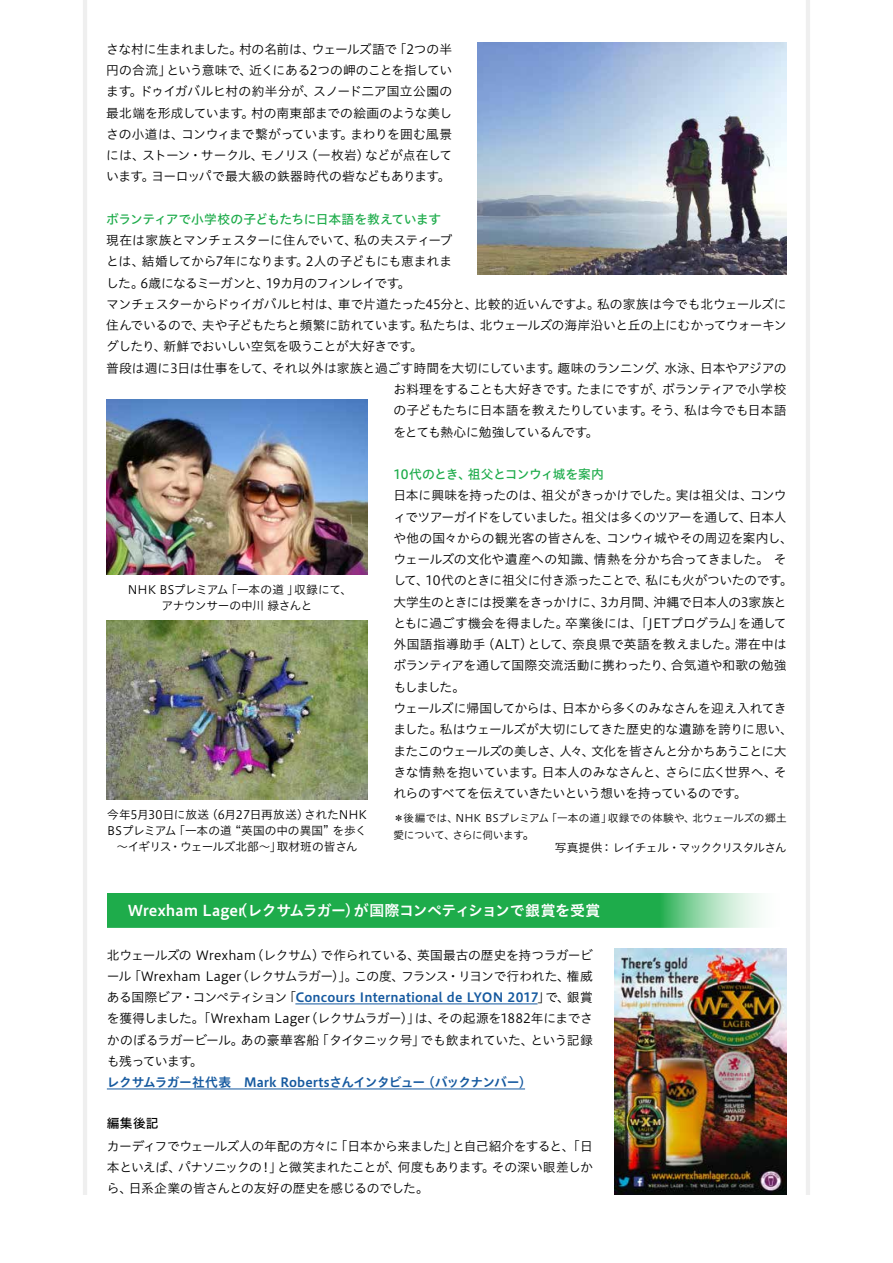
<style>
.page{position:relative;width:893px;height:1263px;background:#fff}
.page>*{position:absolute;margin:0;border:0;box-sizing:border-box;transform-origin:0 0}
.t1{font:14.85px "Hiragino UD Sans Std N W6";letter-spacing:-.01em;color:#fff}
.t2{font:12.75px/21.3px "Hiragino UD Sans Std N W3";letter-spacing:-.025em;color:#000;text-align:justify}
.t3{font:12.75px "Hiragino UD Sans Std N W6";letter-spacing:.005em;color:#15599f}
.t4{font:12.75px "Hiragino UD Sans Std N W5";letter-spacing:-.035em;color:#1eac4b}
.t5{font:12.75px "Hiragino UD Sans Std N W6";letter-spacing:-.025em;color:#15599f}
.t6{font:12.75px "Hiragino UD Sans Std N W3";letter-spacing:-.07em;color:#000}
.t7{font:12.75px "Hiragino UD Sans Std N W3";letter-spacing:-.045em;color:#000}
.t8{font:12.75px "Hiragino UD Sans Std N W5";color:#000}
.t9{font:11.7px/15.9px "Hiragino UD Sans Std N W3";letter-spacing:-.025em;color:#000;text-align:center}
.t10{font:11.7px "Hiragino UD Sans Std N W3";letter-spacing:-.07em;color:#000}
.t11{font:10.65px/17px "Hiragino UD Sans Std N W3";letter-spacing:-.01em;color:#000}
.s1{font-family:"Ryumin Pro";font-weight:300}
.s2{font-size:12.75px}
.s3{font-family:"Hiragino UD Sans Std N W3";color:#000}
</style>
<div class="page">
<hr style="left:83px;top:0;width:4px;height:1195px;background:#efefef">
<hr style="left:806px;top:0;width:4px;height:1195px;background:#efefef">
<img style="left:478px;top:43px;width:309px;height:231px">
<svg style="left:107px;top:893px;width:653px;height:34px;fill:#1eac4b"></svg>
<hr style="left:295px;top:1003px;width:243px;height:1px;background:#15599f">
<hr style="left:107px;top:1089px;width:418px;height:1px;background:#15599f">
<img style="left:614px;top:948px;width:173px;height:247px">
<img style="left:106px;top:400px;width:262px;height:174px">
<img style="left:106px;top:621px;width:262px;height:178px">
<p class="t2" style="left:106px;top:38px;width:347px">さな村に生まれました。村の名前は、ウェールズ語で「2つの半円の合流」という意味で、近くにある2つの岬のことを指しています。ドゥイガバルヒ村の約半分が、スノード二ア国立公園の最北端を形成しています。村の南東部までの絵画のような美しさの小道は、コンウィまで繋がっています。まわりを囲む風景には、ストーン・サークル、モノリス（一枚岩）などが点在しています。ヨーロッパで最大級の鉄器時代の砦などもあります。</p>
<p class="t4" style="left:106px;top:209px;width:336px">ボランティアで小学校の子どもたちに日本語を教えています</p>
<p class="t2" style="left:106px;top:229px;width:347px">現在は家族とマンチェスターに住んでいて、私の夫スティーブ</p>
<p class="t2" style="left:106px;top:250px;width:347px">とは、結婚してから7年になります。2人の子どもにも恵まれま</p>
<p class="t6" style="left:106px;top:273px;width:306px">した。6歳になるミーガンと、19カ月のフィンレイです。</p>
<p class="t2" style="left:106px;top:293px;width:682px">マンチェスターからドゥイガバルヒ村は、車で片道たった45分と、比較的近いんですよ。私の家族は今でも北ウェールズに</p>
<p class="t2" style="left:106px;top:314px;width:682px">住んでいるので、夫や子どもたちと頻繁に訪れています。私たちは、北ウェールズの海岸沿いと丘の上にむかってウォーキン</p>
<p class="t2" style="left:106px;top:335px;width:318px">グしたり、新鮮でおいしい空気を吸うことが大好きです。</p>
<p class="t2" style="left:106px;top:357px;width:682px">普段は週に3日は仕事をして、それ以外は家族と過ごす時間を大切にしています。趣味のランニング、水泳、日本やアジアの</p>
<p class="t2" style="left:393px;top:378px;width:395px">お料理をすることも大好きです。たまにですが、ボランティアで小学校</p>
<p class="t2" style="left:393px;top:399px;width:395px">の子どもたちに日本語を教えたりしています。そう、私は今でも日本語</p>
<p class="t7" style="left:393px;top:422px;width:207px">をとても熱心に勉強しているんです。</p>
<p class="t4" style="left:393px;top:464px;width:212px">10代のとき、祖父とコンウィ城を案内</p>
<p class="t2" style="left:393px;top:484px;width:401px;text-align:left">日本に興味を持ったのは、祖父がきっかけでした。実は祖父は、コンウィでツアーガイドをしていました。祖父は多くのツアーを通して、日本人や他の国々からの観光客の皆さんを、コンウィ城やその周辺を案内し、ウェールズの文化や遺産への知識、情熱を分かち合ってきました。 そして、10代のときに祖父に付き添ったことで、私にも火がついたのです。大学生のときには授業をきっかけに、3カ月間、沖縄で日本人の3家族とともに過ごす機会を得ました。卒業後には、「JETプログラム」を通して外国語指導助手（ALT）として、奈良県で英語を教えました。滞在中はボランティアを通して国際交流活動に携わったり、合気道や和歌の勉強もしました。<br>ウェールズに帰国してからは、日本から多くのみなさんを迎え入れてきました。私はウェールズが大切にしてきた歴史的な遺跡を誇りに思い、またこのウェールズの美しさ、人々、文化を皆さんと分かちあうことに大きな情熱を抱いています。日本人のみなさんと、さらに広く世界へ、それらのすべてを伝えていきたいという想いを持っているのです。</p>
<p class="t11" style="left:393px;top:808px;width:395px"><span class="s1">＊</span>後編では、NHK BSプレミアム「一本の道」収録での体験や、北ウェールズの郷土愛について、さらに伺います<span class="s2">。</span></p>
<p class="t10" style="left:555px;top:839px;width:233px">写真提供： レイチェル・マッククリスタルさん</p>
<p class="t9" style="left:128px;top:581px;width:226px">NHK BSプレミアム「一本の道 」収録にて、アナウンサーの中川 緑さんと</p>
<p class="t9" style="left:107px;top:806px;width:262px">今年5月30日に放送（6月27日再放送）されたNHK<br>BSプレミアム「一本の道 “英国の中の異国” を歩く～イギリス・ウェールズ北部～」取材班の皆さん</p>
<p class="t1" style="left:128px;top:899px;width:474px">Wrexham Lager（レクサムラガー）が国際コンペティションで銀賞を受賞</p>
<p class="t2" style="left:107px;top:943px;width:487px">北ウェールズの Wrexham（レクサム）で作られている、英国最古の歴史を持つラガービール「Wrexham Lager（レクサムラガー）」。この度、フランス・リヨンで行われた、権威</p>
<p class="t3" style="left:107px;top:987px;width:487px"><span class="s3">ある国際ビア・コンペティション「</span>Concours International de LYON 2017<span class="s3">」で、銀賞</span></p>
<p class="t2" style="left:107px;top:1007px;width:487px">を獲得しました。「Wrexham Lager（レクサムラガー）」は、その起源を1882年にまでさかのぼるラガービール。あの豪華客船「タイタニック号」でも飲まれていた、という記録も残っています。</p>
<p class="t5" style="left:107px;top:1072px;width:426px">レクサムラガー社代表　Mark Robertsさんインタビュー（バックナンバー）</p>
<p class="t8" style="left:107px;top:1113px;width:53px">編集後記</p>
<p class="t2" style="left:107px;top:1135px;width:487px">カーディフでウェールズ人の年配の方々に「日本から来ました」と自己紹介をすると、「日本といえば、パナソニックの！」と微笑まれたことが、何度もあります。その深い眼差しから、日系企業の皆さんとの友好の歴史を感じるのでした。</p>
</div>
